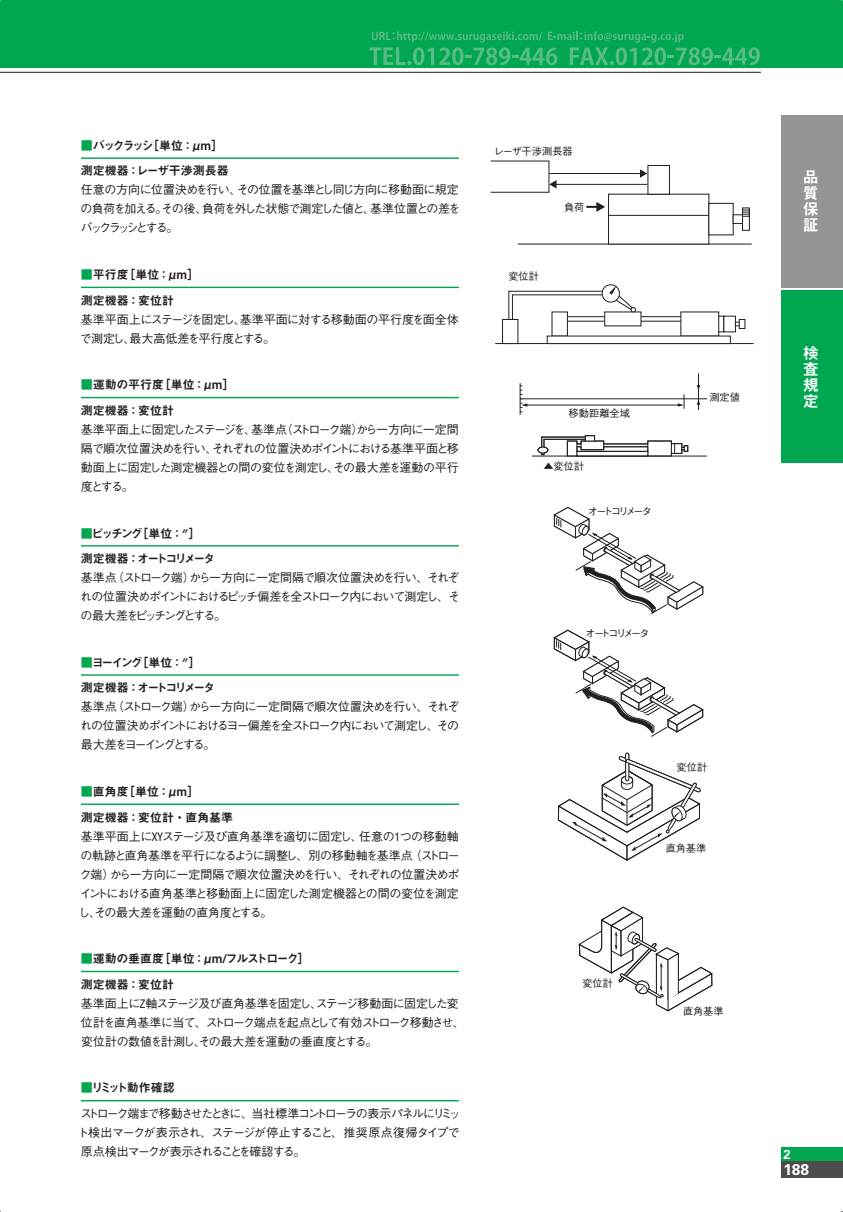
<style>
.page{position:relative;width:843px;height:1212px;background:#fff}
.page>*{position:absolute;margin:0;border:0;box-sizing:border-box;transform-origin:0 0}
.t1{font:15.97px/16px "Midashi Go Pro MB31 90 msp RKSJ V";color:#fff;text-align:justify}
.t2{font:700 15.53px "Univers LT Std";color:#fff}
.t3{font:700 13.05px "Univers LT Std";color:#fff}
.t4{font:11.92px/18.9px "Gothic BBB Pro Medium 90 msp RKSJ H";letter-spacing:-.105em;color:#231f20;text-align:justify}
.t5{font:11.92px/25.4px "Midashi Go Pro MB31 90 msp RKSJ V";color:#231f20}
.t6{font:11.92px/18.9px "Gothic BBB Pro Medium 90 msp RKSJ H";letter-spacing:-.065em;color:#231f20}
.t7{font:11.92px/18.9px "Gothic BBB Pro Medium 90 msp RKSJ H";letter-spacing:-.03em;color:#231f20}
.t8{font:11.92px "Gothic BBB Pro Medium 90 msp RKSJ H";letter-spacing:-.15em;color:#231f20}
.t9{font:11.92px "Gothic BBB Pro Medium 90 msp RKSJ H";letter-spacing:-.075em;color:#231f20}
.t10{font:11.92px/25.4px "Midashi Go Pro MB31 90 msp RKSJ V";letter-spacing:-.185em;color:#231f20}
.t11{font:11.92px/25.4px "Midashi Go Pro MB31 90 msp RKSJ V";letter-spacing:-.175em;color:#231f20}
.t12{font:11.92px "Gothic BBB Pro Medium 90 msp RKSJ H";letter-spacing:-.135em;color:#231f20}
.t13{font:11.92px "Midashi Go Pro MB31 90 msp RKSJ V";letter-spacing:-.07em;color:#231f20}
.t14{font:10.35px "Gothic BBB Pro Medium 90 msp RKSJ H";letter-spacing:-.03em;color:#231f20}
.t15{font:10.35px "Gothic BBB Pro Medium 90 msp RKSJ H";letter-spacing:-.24em;color:#231f20}
.t16{font:10.35px "Gothic BBB Pro Medium 90 msp RKSJ H";color:#231f20}
.s1{color:#00a650}
.s2{font-family:"Helvetica Neue LT Std";font-stretch:condensed}
.s3{font-family:"Helvetica Neue LT Std";font-weight:700}
</style>
<div class="page">
<div style="left:0;top:0;width:843px;height:67px;background:#00a650"></div>
<svg style="left:369px;top:31px;width:391px;height:34px"></svg>
<div style="left:781px;top:1147px;width:62px;height:14px;background:#00a650"></div>
<div style="left:781px;top:1161px;width:62px;height:16px;background:#4c4c4e"></div>
<hr style="left:0;top:72px;width:761px;height:1px;background:#231f20">
<div style="left:781px;top:115px;width:62px;height:172px;background:#939598"></div>
<div style="left:781px;top:290px;width:62px;height:172px;background:#00a650"></div>
<hr style="left:81px;top:157px;width:378px;height:2px;background:#00a650">
<hr style="left:81px;top:286px;width:378px;height:2px;background:#00a650">
<hr style="left:81px;top:397px;width:378px;height:1px;background:#00a650">
<hr style="left:81px;top:545px;width:378px;height:1px;background:#00a650">
<hr style="left:81px;top:674px;width:378px;height:1px;background:#00a650">
<hr style="left:81px;top:970px;width:378px;height:2px;background:#00a650">
<hr style="left:81px;top:1099px;width:378px;height:2px;background:#00a650">
<hr style="left:81px;top:803px;width:378px;height:1px;background:#00a650">
<hr style="left:518px;top:244px;width:234px;height:1px;background:#231f20">
<hr style="left:549px;top:173px;width:92px;height:1px;background:#231f20">
<svg style="left:640px;top:169px;width:7px;height:9px"></svg>
<hr style="left:555px;top:184px;width:92px;height:1px;background:#231f20">
<svg style="left:549px;top:180px;width:8px;height:8px"></svg>
<div style="left:648px;top:165px;width:22px;height:29px;border:1px solid #231f20"></div>
<svg style="left:586px;top:202px;width:164px;height:29px"></svg>
<div style="left:560px;top:316px;width:125px;height:5px;border:1px solid #231f20"></div>
<hr style="left:495px;top:343px;width:259px;height:1px;background:#231f20">
<div style="left:552px;top:312px;width:15px;height:24px;background:#fff"></div>
<div style="left:552px;top:311px;width:16px;height:25px;border:1px solid #231f20"></div>
<div style="left:502px;top:319px;width:16px;height:25px;border:1px solid #231f20"></div>
<div style="left:605px;top:312px;width:36px;height:14px;background:#fff"></div>
<div style="left:681px;top:312px;width:38px;height:24px;background:#fff"></div>
<div style="left:718px;top:316px;width:6px;height:16px;border:1px solid #231f20"></div>
<div style="left:724px;top:316px;width:12px;height:16px;border:1px solid #231f20"></div>
<svg style="left:735px;top:322px;width:4px;height:4px"></svg>
<div style="left:739px;top:319px;width:6px;height:10px;border:1px solid #231f20"></div>
<div style="left:547px;top:336px;width:184px;height:8px;border:1px solid #231f20"></div>
<svg style="left:508px;top:284px;width:128px;height:36px"></svg>
<hr style="left:532px;top:455px;width:175px;height:1px;background:#231f20">
<hr style="left:520px;top:398px;width:187px;height:1px;background:#231f20">
<svg style="left:537px;top:435px;width:151px;height:21px"></svg>
<hr style="left:520px;top:383px;width:1px;height:32px;background:#231f20">
<hr style="left:526px;top:404px;width:153px;height:1px;background:#231f20">
<svg style="left:520px;top:385px;width:7px;height:27px"></svg>
<svg style="left:678px;top:394px;width:7px;height:15px"></svg>
<svg style="left:697px;top:373px;width:3px;height:37px"></svg>
<svg style="left:554px;top:507px;width:150px;height:107px"></svg>
<svg style="left:554px;top:629px;width:149px;height:108px"></svg>
<svg style="left:558px;top:752px;width:143px;height:108px"></svg>
<svg style="left:579px;top:906px;width:133px;height:105px"></svg>
<p class="t5" style="left:81px;top:134px;width:150px"><span class="s1">■</span>バックラッシ［単位：μｍ］測定機器：レーザ干渉測長器</p>
<p class="t4" style="left:81px;top:182px;width:381px">任意の方向に位置決めを行い、その位置を基準とし同じ方向に移動面に規定の負荷を加える。その後、負荷を外した状態で測定した値と、基準位置との差をバックラッシとする。</p>
<p class="t5" style="left:81px;top:263px;width:120px"><span class="s1">■</span>平行度［単位：μｍ］測定機器：変位計</p>
<p class="t7" style="left:80px;top:311px;width:380px">基準平面上にステージを固定し、基準平面に対する移動面の平行度を面全体で測定し、最大高低差を平行度とする。</p>
<p class="t5" style="left:81px;top:373px;width:155px"><span class="s1">■</span>運動の平行度［単位：μｍ］測定機器：変位計</p>
<p class="t4" style="left:81px;top:421px;width:379px">基準平面上に固定したステージを、基準点（ストローク端）から一方向に一定間隔で順次位置決めを行い、それぞれの位置決めポイントにおける基準平面と移動面上に固定した測定機器との間の変位を測定し、その最大差を運動の平行度とする。</p>
<p class="t10" style="left:81px;top:522px;width:136px"><span class="s1">■</span>ピッチング［単位：″］測定機器：オートコリメータ</p>
<p class="t4" style="left:80px;top:569px;width:381px">基準点（ストローク端）から一方向に一定間隔で順次位置決めを行い、それぞれの位置決めポイントにおけるピッチ偏差を全ストローク内において測定し、その最大差をピッチングとする。</p>
<p class="t11" style="left:81px;top:651px;width:136px"><span class="s1">■</span>ヨーイング［単位：″］測定機器：オートコリメータ</p>
<p class="t4" style="left:80px;top:699px;width:381px">基準点（ストローク端）から一方向に一定間隔で順次位置決めを行い、それぞれの位置決めポイントにおけるヨー偏差を全ストローク内において測定し、その最大差をヨーイングとする。</p>
<p class="t5" style="left:81px;top:780px;width:154px"><span class="s1">■</span>直角度［単位：μｍ］<br>測定機器：変位計・直角基準</p>
<p class="t4" style="left:78px;top:828px;width:383px">基準平面上に<span class="s2">XY</span>ステージ及び直角基準を適切に固定し、任意の<span class="s2">1</span>つの移動軸の軌跡と直角基準を平行になるように調整し、別の移動軸を基準点（ストローク端）から一方向に一定間隔で順次位置決めを行い、それぞれの位置決めポイントにおける直角基準と移動面上に固定した測定機器との間の変位を測定し、その最大差を運動の直角度とする。</p>
<p class="t5" style="left:81px;top:947px;width:230px"><span class="s1">■</span>運動の垂直度［単位：μｍ<span class="s3">/</span>フルストローク］測定機器：変位計</p>
<p class="t6" style="left:81px;top:995px;width:386px">基準面上に<span class="s2">Z</span>軸ステージ及び直角基準を固定し、ステージ移動面に固定した変位計を直角基準に当て、ストローク端点を起点として有効ストローク移動させ、変位計の数値を計測し、その最大差を運動の垂直度とする。</p>
<p class="t13" style="left:81px;top:1083px;width:96px"><span class="s1">■</span>リミット動作確認</p>
<p class="t8" style="left:80px;top:1108px;width:382px">ストローク端まで移動させたときに、当社標準コントローラの表示パネルにリミッ</p>
<p class="t9" style="left:77px;top:1127px;width:384px">ト検出マークが表示され、ステージが停止すること、推奨原点復帰タイプで</p>
<p class="t12" style="left:81px;top:1146px;width:226px">原点検出マークが表示されることを確認する。</p>
<p class="t16" style="left:494px;top:147px;width:81px">レーザ干渉測長器</p>
<p class="t14" style="left:508px;top:272px;width:32px">変位計</p>
<p class="t14" style="left:564px;top:203px;width:22px">負荷</p>
<p class="t14" style="left:569px;top:409px;width:63px">移動距離全域</p>
<p class="t14" style="left:543px;top:462px;width:43px">▲変位計</p>
<p class="t15" style="left:588px;top:507px;width:66px">オートコリメータ</p>
<p class="t15" style="left:585px;top:629px;width:66px">オートコリメータ</p>
<p class="t14" style="left:709px;top:393px;width:32px">測定値</p>
<p class="t14" style="left:677px;top:763px;width:32px">変位計</p>
<p class="t14" style="left:666px;top:844px;width:42px">直角基準</p>
<p class="t14" style="left:582px;top:979px;width:32px">変位計</p>
<p class="t14" style="left:683px;top:1007px;width:42px">直角基準</p>
<h1 class="t1" style="left:803px;top:171px;width:17px">品質保証</h1>
<h1 class="t1" style="left:803px;top:347px;width:17px">検査規定</h1>
<p class="t3" style="left:783px;top:1146px;width:9px">2</p>
<h2 class="t2" style="left:783px;top:1160px;width:27px">188</h2>
</div>
